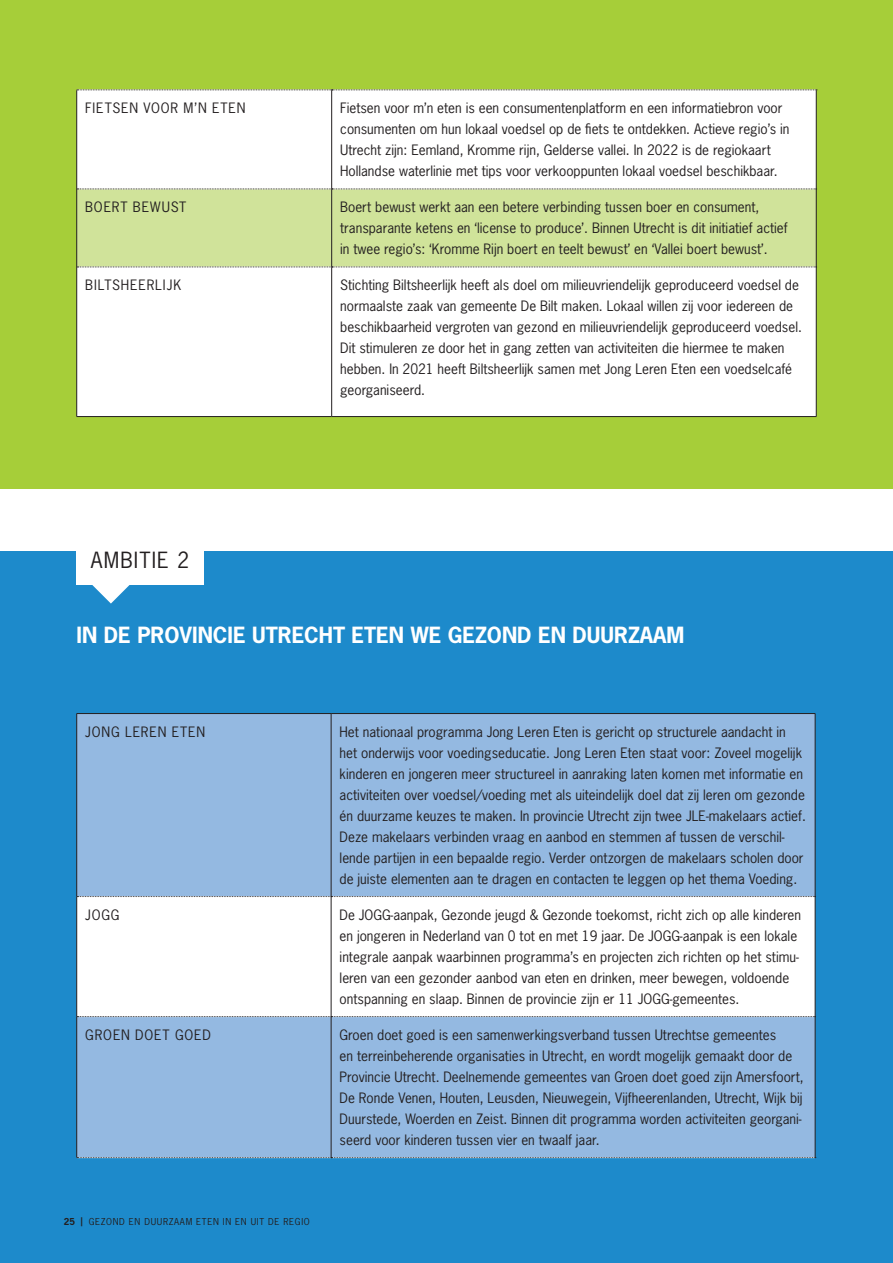
<style>
.page{position:relative;width:893px;height:1263px;background:#fff}
.page>*{position:absolute;margin:0;border:0;box-sizing:border-box;transform-origin:0 0}
.Subtitel{font:700 21px "News Gothic Std";color:#fff}
.Subtitel-2{font:21px "News Gothic Std";letter-spacing:.055em;color:#231f20}
.Platte_tekst{font:13.5px/21px "News Gothic Std";color:#231f20}
.Subtitel-3{font:13.5px "News Gothic Std";letter-spacing:.065em;color:#231f20}
.t1{font:9px "News Gothic Std";letter-spacing:.075em;color:#231f20}
.s1{font-weight:700}
</style>
<div class="page">
<div style="left:0;top:551px;width:893px;height:712px;background:#1d8acb"></div>
<div style="left:77px;top:517px;width:127px;height:67px;background:#fff"></div>
<svg style="left:92px;top:584px;width:38px;height:19px"></svg>
<div style="left:0;top:0;width:893px;height:489px;background:#a6ce39"></div>
<div style="left:77px;top:91px;width:739px;height:325px;background:#fff"></div>
<div style="left:77px;top:190px;width:739px;height:77px;background:#d0e39a"></div>
<hr style="left:76px;top:90px;width:1px;height:99px;background:#231f20">
<hr style="left:331px;top:90px;width:1px;height:99px;background:#231f20">
<hr style="left:816px;top:90px;width:1px;height:99px;background:#231f20">
<hr style="left:76px;top:189px;width:1px;height:78px;background:#231f20">
<hr style="left:331px;top:189px;width:1px;height:78px;background:#231f20">
<hr style="left:816px;top:189px;width:1px;height:78px;background:#231f20">
<hr style="left:76px;top:267px;width:1px;height:149px;background:#231f20">
<hr style="left:331px;top:267px;width:1px;height:149px;background:#231f20">
<hr style="left:816px;top:267px;width:1px;height:149px;background:#231f20">
<hr style="left:77px;top:416px;width:255px;height:1px;background:#231f20">
<hr style="left:332px;top:416px;width:484px;height:1px;background:#231f20">
<svg style="left:77px;top:90px;width:740px;height:1px"></svg>
<svg style="left:77px;top:189px;width:740px;height:1px"></svg>
<svg style="left:77px;top:267px;width:740px;height:1px"></svg>
<div style="left:77px;top:714px;width:738px;height:182px;background:#94b9e1"></div>
<div style="left:77px;top:897px;width:738px;height:119px;background:#fff"></div>
<div style="left:77px;top:1017px;width:738px;height:140px;background:#94b9e1"></div>
<hr style="left:77px;top:713px;width:254px;height:1px;background:#231f20">
<hr style="left:76px;top:714px;width:1px;height:182px;background:#231f20">
<hr style="left:331px;top:713px;width:484px;height:1px;background:#231f20">
<hr style="left:331px;top:714px;width:1px;height:182px;background:#231f20">
<hr style="left:815px;top:714px;width:1px;height:182px;background:#231f20">
<hr style="left:76px;top:896px;width:1px;height:120px;background:#231f20">
<hr style="left:331px;top:897px;width:1px;height:119px;background:#231f20">
<hr style="left:815px;top:896px;width:1px;height:120px;background:#231f20">
<hr style="left:76px;top:1016px;width:1px;height:141px;background:#231f20">
<hr style="left:331px;top:1017px;width:1px;height:140px;background:#231f20">
<hr style="left:815px;top:1016px;width:1px;height:141px;background:#231f20">
<svg style="left:77px;top:896px;width:739px;height:1px"></svg>
<svg style="left:77px;top:1016px;width:739px;height:1px"></svg>
<svg style="left:77px;top:1157px;width:739px;height:1px"></svg>
<p class="Subtitel-3" style="left:85px;top:99px;width:162px">FIETSEN VOOR M’N ETEN</p>
<p class="Platte_tekst" style="left:340px;top:97px;width:451px">Fietsen voor m’n eten is een consumentenplatform en een informatiebron voor consumenten om hun lokaal voedsel op de fiets te ontdekken. Actieve regio’s in Utrecht zijn: Eemland, Kromme rijn, Gelderse vallei. In 2022 is de regiokaart Hollandse waterlinie met tips voor verkooppunten lokaal voedsel beschikbaar.</p>
<p class="Subtitel-3" style="left:85px;top:198px;width:103px">BOERT BEWUST</p>
<p class="Platte_tekst" style="left:340px;top:196px;width:449px">Boert bewust werkt aan een betere verbinding tussen boer en consument, transparante ketens en ‘license to produce’. Binnen Utrecht is dit initiatief actief in twee regio’s: ‘Kromme Rijn boert en teelt bewust’ en ‘Vallei boert bewust’.</p>
<p class="Subtitel-3" style="left:85px;top:276px;width:97px">BILTSHEERLIJK</p>
<p class="Platte_tekst" style="left:340px;top:274px;width:463px">Stichting Biltsheerlijk heeft als doel om milieuvriendelijk geproduceerd voedsel de normaalste zaak van gemeente De Bilt maken. Lokaal willen zij voor iedereen de beschikbaarheid vergroten van gezond en milieuvriendelijk geproduceerd voedsel.<br>Dit stimuleren ze door het in gang zetten van activiteiten die hiermee te maken hebben. In 2021 heeft Biltsheerlijk samen met Jong Leren Eten een voedselcafé georganiseerd.</p>
<p class="Subtitel-2" style="left:91px;top:546px;width:100px">AMBITIE 2</p>
<p class="Subtitel" style="left:77px;top:621px;width:609px">IN DE PROVINCIE UTRECHT ETEN WE GEZOND EN DUURZAAM</p>
<p class="Subtitel-3" style="left:85px;top:723px;width:121px">JONG LEREN ETEN</p>
<p class="Platte_tekst" style="left:340px;top:721px;width:468px">Het nationaal programma Jong Leren Eten is gericht op structurele aandacht in het onderwijs voor voedingseducatie. Jong Leren Eten staat voor: Zoveel mogelijk kinderen en jongeren meer structureel in aanraking laten komen met informatie en activiteiten over voedsel/voeding met als uiteindelijk doel dat zij leren om gezonde én duurzame keuzes te maken. In provincie Utrecht zijn twee JLE-makelaars actief.<br>Deze makelaars verbinden vraag en aanbod en stemmen af tussen de verschil&shy;lende partijen in een bepaalde regio. Verder ontzorgen de makelaars scholen door de juiste elementen aan te dragen en contacten te leggen op het thema Voeding.</p>
<p class="Subtitel-3" style="left:85px;top:906px;width:36px">JOGG</p>
<p class="Platte_tekst" style="left:340px;top:904px;width:463px">De JOGG-aanpak, Gezonde jeugd &amp; Gezonde toekomst, richt zich op alle kinderen en jongeren in Nederland van 0 tot en met 19 jaar. De JOGG-aanpak is een lokale integrale aanpak waarbinnen programma’s en projecten zich richten op het stimu&shy;leren van een gezonder aanbod van eten en drinken, meer bewegen, voldoende ontspanning en slaap. Binnen de provincie zijn er 11 JOGG-gemeentes.</p>
<p class="Subtitel-3" style="left:85px;top:1026px;width:127px">GROEN DOET GOED</p>
<p class="Platte_tekst" style="left:340px;top:1024px;width:466px">Groen doet goed is een samenwerkingsverband tussen Utrechtse gemeentes<br>en terreinbeherende organisaties in Utrecht, en wordt mogelijk gemaakt door de Provincie Utrecht. Deelnemende gemeentes van Groen doet goed zijn Amersfoort, De Ronde Venen, Houten, Leusden, Nieuwegein, Vijfheerenlanden, Utrecht, Wijk bij Duurstede, Woerden en Zeist. Binnen dit programma worden activiteiten georgani&shy;seerd voor kinderen tussen vier en twaalf jaar.</p>
<p class="t1" style="left:64px;top:1215px;width:247px"><span class="s1">25 |</span> GEZOND EN DUURZAAM ETEN IN EN UIT DE REGIO</p>
</div>
